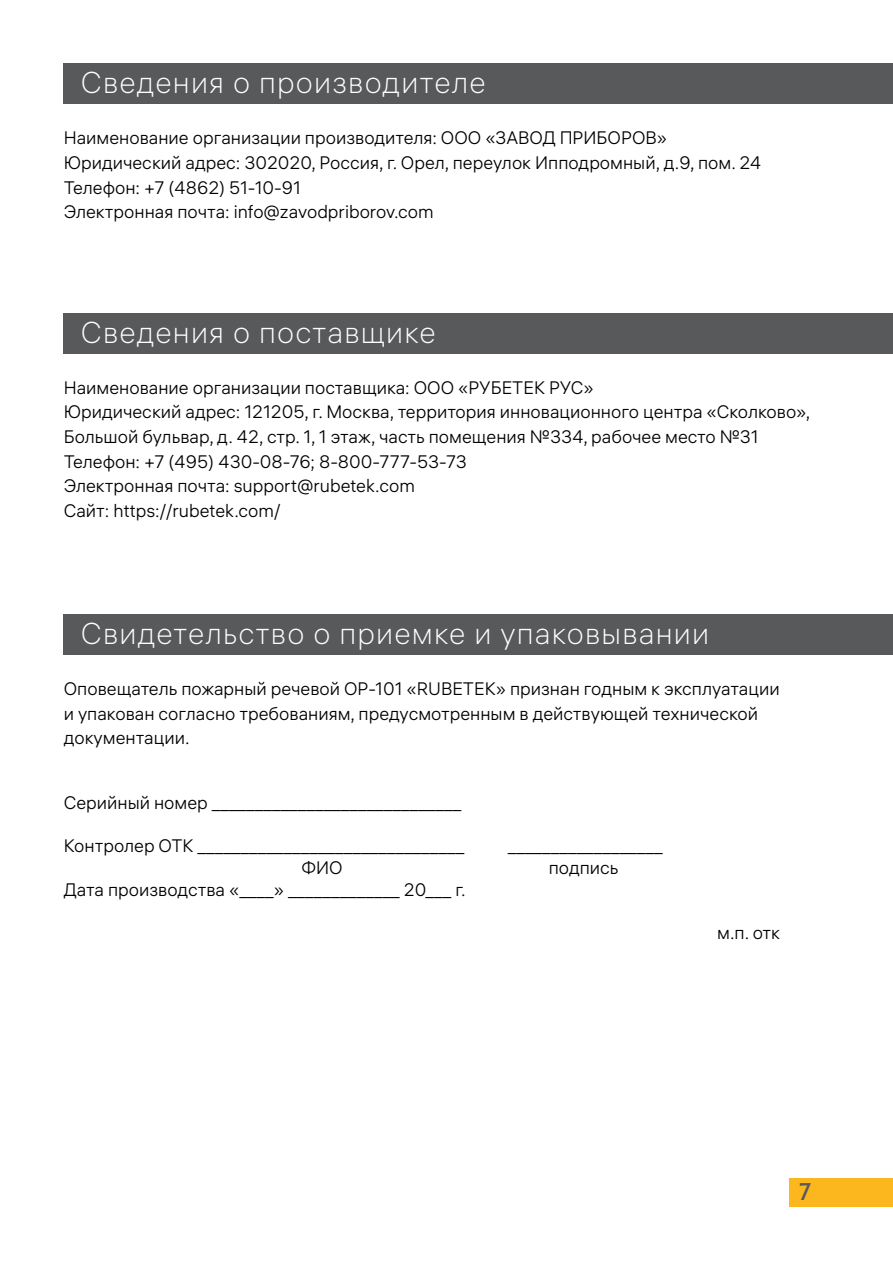
<style>
.page{position:relative;width:893px;height:1263px;background:#fff}
.page>*{position:absolute;margin:0;border:0;box-sizing:border-box;transform-origin:0 0}
.t1{font:30px "ALS Hauss VF";letter-spacing:.04em;color:#fff}
.t2{font:semi-condensed 24px "ALS Direct";color:#58595b}
.t3{font:18px/24.6px "ALS Hauss VF";color:#000}
</style>
<div class="page">
<div style="left:64px;top:614px;width:829px;height:41px;background:#58595b"></div>
<div style="left:64px;top:313px;width:829px;height:40px;background:#58595b"></div>
<div style="left:64px;top:64px;width:829px;height:40px;background:#58595b"></div>
<div style="left:790px;top:1178px;width:103px;height:28px;background:#fdb71e"></div>
<h1 class="t1" style="left:81px;top:64px;width:406px">Сведения о производителе</h1>
<p class="t3" style="left:64px;top:126px;width:699px">Наименование организации производителя: ООО «ЗАВОД ПРИБОРОВ» Юридический адрес: 302020, Россия, г. Орел, переулок Ипподромный, д.9, пом. 24<br>Телефон: +7 (4862) 51-10-91<br>Электронная почта: info@zavodpriborov.com</p>
<h1 class="t1" style="left:81px;top:314px;width:356px">Сведения о поставщике</h1>
<p class="t3" style="left:64px;top:375px;width:748px">Наименование организации поставщика: ООО «РУБЕТЕК РУС»<br>Юридический адрес: 121205, г. Москва, территория инновационного центра «Сколково», Большой бульвар, д. 42, стр. 1, 1 этаж, часть помещения №334, рабочее место №31<br>Телефон: +7 (495) 430-08-76; 8-800-777-53-73<br>Электронная почта: support@rubetek.com<br>Сайт: https://rubetek.com/</p>
<h1 class="t1" style="left:81px;top:615px;width:630px">Свидетельство о приемке и упаковывании</h1>
<p class="t3" style="left:64px;top:676px;width:717px">Оповещатель пожарный речевой ОР-101 «RUBETEK» признан годным к эксплуатации и упакован согласно требованиям, предусмотренным в действующей технической документации.</p>
<p class="t3" style="left:64px;top:790px;width:399px">Серийный номер _____________________________</p>
<p class="t3" style="left:64px;top:834px;width:402px">Контролер ОТК _______________________________</p>
<p class="t3" style="left:508px;top:834px;width:156px">__________________</p>
<p class="t3" style="left:301px;top:855px;width:43px">ФИО</p>
<p class="t3" style="left:549px;top:855px;width:71px">подпись</p>
<p class="t3" style="left:64px;top:877px;width:404px">Дата производства «____» _____________ 20___ г.</p>
<p class="t3" style="left:717px;top:920px;width:64px">м.п. отк</p>
<h2 class="t2" style="left:798px;top:1178px;width:14px">7</h2>
</div>
